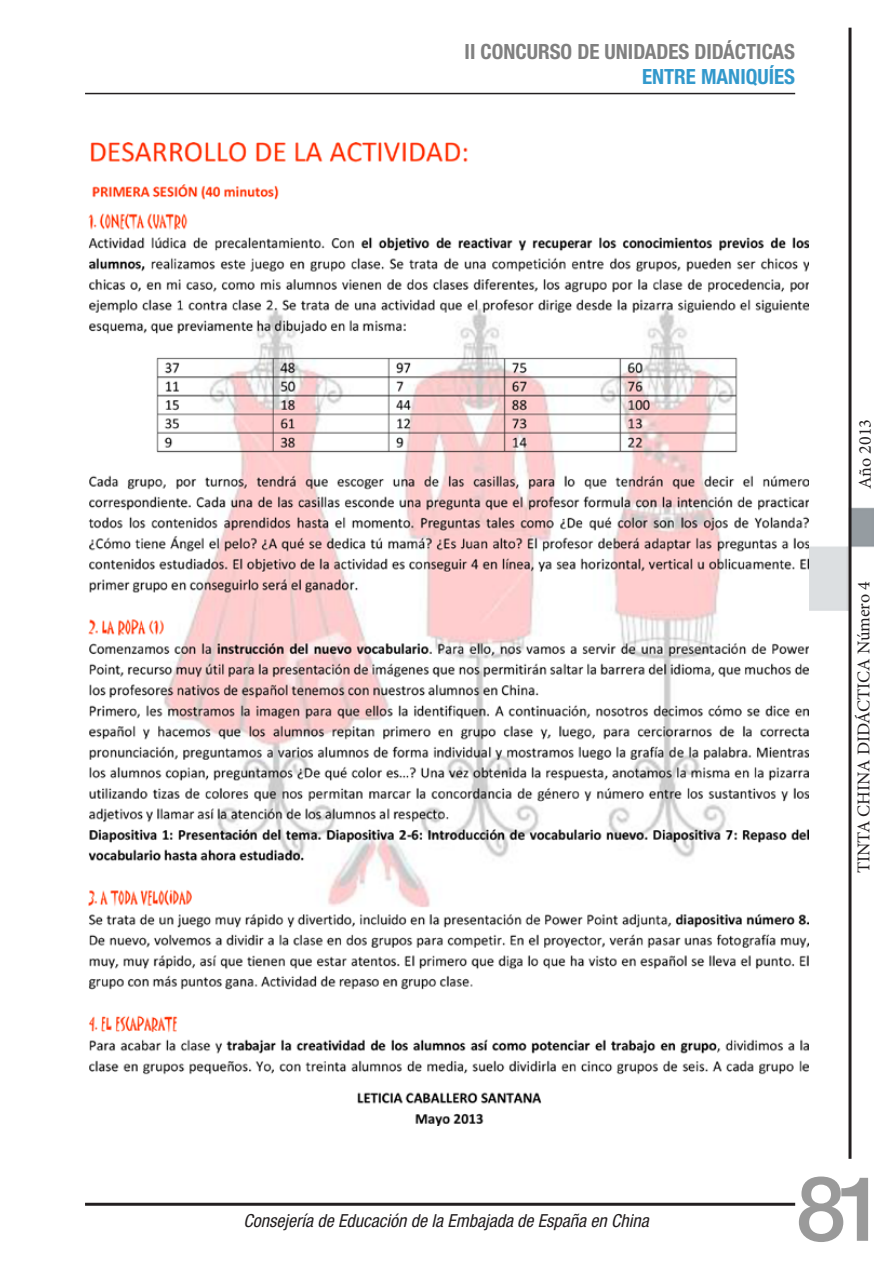
<style>
.page{position:relative;width:893px;height:1263px;background:#fff}
.page>*{position:absolute;margin:0;border:0;box-sizing:border-box;transform-origin:0 0}
.t1{font:500 90px "Helvetica Neue LT Std";color:#9a9a9a}
.t2{font:700 condensed 21px "Helvetica Neue LT Std";color:#808080}
.t3{font:700 condensed 21px "Helvetica Neue LT Std";color:#39c}
.t4{font:italic condensed 18px "Helvetica Neue LT Std";color:#231f20}
.t5{font:18px "Minion Pro";color:#231f20}
</style>
<div class="page">
<img style="left:808px;top:507px;width:66px;height:103px">
<hr style="left:85px;top:93px;width:710px;height:1px;background:#231f20">
<hr style="left:848px;top:28px;width:3px;height:1131px;background:#231f20">
<hr style="left:85px;top:1203px;width:710px;height:3px;background:#231f20">
<img style="left:89px;top:143px;width:719px;height:983px">
<p class="t2" style="left:465px;top:38px;width:332px">II CONCURSO DE UNIDADES DIDÁCTICAS</p>
<p class="t3" style="left:642px;top:64px;width:97px">ENTRE MANIQU</p>
<p class="t3" style="left:769px;top:64px;width:17px">ÍES</p>
<p class="t5" style="left:853px;top:489px;width:71px;rotate:-90deg">Año 2013</p>
<p class="t5" style="left:852px;top:873px;width:294px;rotate:-90deg">TINTA CHINA DIDÁCTICA Número 4</p>
<p class="t4" style="left:243px;top:1210px;width:407px">Consejería de Educación de la Embajada de España en China</p>
<h1 class="t1" style="left:796px;top:1155px;width:92px">81</h1>
</div>
